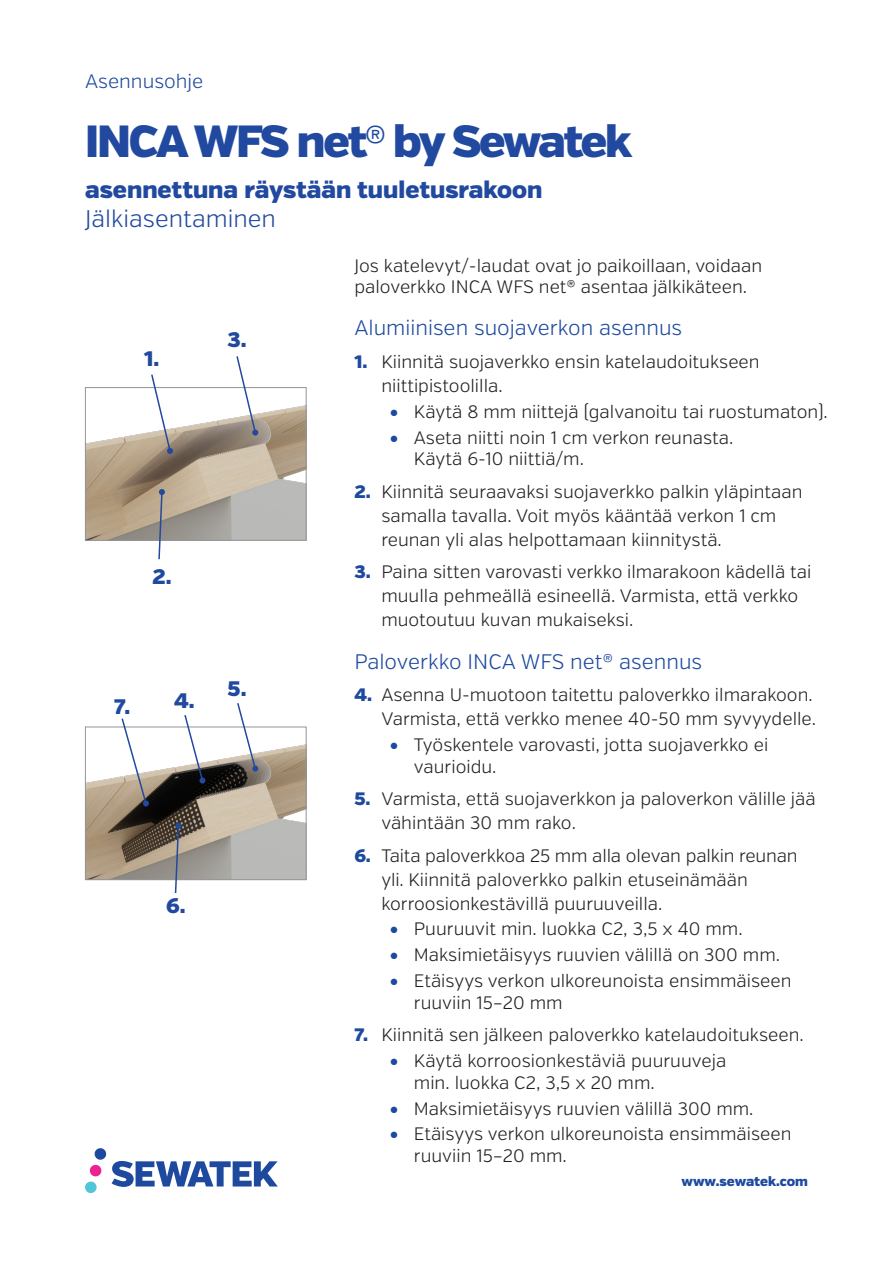
<style>
.page{position:relative;width:893px;height:1263px;background:#fff}
.page>*{position:absolute;margin:0;border:0;box-sizing:border-box;transform-origin:0 0}
.Pääotsikko{font:900 45px "Verb";letter-spacing:-.055em;color:#21499f}
.Pääotsikon_alarivi{font:900 24px/28.8px "Verb";color:#21499f}
.Työvaiheotsikko{font:300 21px "Verb";color:#1d499f}
.Esitetekstin_otsikko{font:900 21px "Verb";color:#21499f}
.t1{font:300 19.5px "Verb";color:#1d499f}
.Esiteteksti{font:300 18px/24px "Verb";color:#231f20}
.t2{font:900 13.5px "Verb";color:#1d499f}
.s1{font-weight:300}
.s2{font-weight:900;color:#1d499f}
</style>
<div class="page">
<svg style="left:85px;top:1148px;width:193px;height:46px"></svg>
<img style="left:87px;top:405px;width:217px;height:133px">
<div style="left:85px;top:387px;width:221px;height:153px;border:1px solid #939598"></div>
<img style="left:87px;top:744px;width:217px;height:134px">
<div style="left:85px;top:727px;width:221px;height:153px;border:1px solid #939598"></div>
<svg style="left:236px;top:703px;width:22px;height:69px"></svg>
<svg style="left:183px;top:715px;width:22px;height:68px"></svg>
<svg style="left:120px;top:718px;width:29px;height:88px"></svg>
<svg style="left:158px;top:489px;width:7px;height:71px"></svg>
<svg style="left:174px;top:823px;width:7px;height:70px"></svg>
<svg style="left:150px;top:374px;width:23px;height:80px"></svg>
<svg style="left:235px;top:356px;width:23px;height:80px"></svg>
<p class="t1" style="left:85px;top:69px;width:120px">Asennusohje</p>
<p class="Pääotsikko" style="left:85px;top:113px;width:548px">INCA WFS net® by Sewatek</p>
<p class="Pääotsikon_alarivi" style="left:85px;top:176px;width:459px">asennettuna räystään tuuletusrakoon<br><span class="s1">Jälkiasentaminen</span></p>
<p class="Esiteteksti" style="left:354px;top:255px;width:409px;line-height:21.6px">Jos katelevyt/-laudat ovat jo paikoillaan, voidaan paloverkko INCA WFS net® asentaa jälkikäteen.</p>
<p class="Työvaiheotsikko" style="left:354px;top:316px;width:329px">Alumiinisen suojaverkon asennus</p>
<p class="Esiteteksti" style="left:381px;top:350px;width:380px;text-indent:-27px"><span class="s2">1.</span> Kiinnitä suojaverkko ensin katelaudoitukseen niittipistoolilla.</p>
<p class="Esiteteksti" style="left:390px;top:400px;width:439px"><span class="s2">•</span> Käytä 8 mm niittejä (galvanoitu tai ruostumaton).</p>
<p class="Esiteteksti" style="left:414px;top:427px;width:321px;line-height:21.6px;text-indent:-24px"><span class="s2">•</span> Aseta niitti noin 1 cm verkon reunasta.<br>Käytä 6-10 niittiä/m.</p>
<p class="Esiteteksti" style="left:381px;top:480px;width:423px;text-indent:-27px"><span class="s2">2.</span> Kiinnitä seuraavaksi suojaverkko palkin yläpintaan samalla tavalla. Voit myös kääntää verkon 1 cm reunan yli alas helpottamaan kiinnitystä.</p>
<p class="Esiteteksti" style="left:381px;top:560px;width:431px;text-indent:-27px"><span class="s2">3.</span> Paina sitten varovasti verkko ilmarakoon kädellä tai muulla pehmeällä esineellä. Varmista, että verkko muotoutuu kuvan mukaiseksi.</p>
<p class="Työvaiheotsikko" style="left:354px;top:649px;width:349px">Paloverkko INCA WFS net® asennus</p>
<p class="Esiteteksti" style="left:354px;top:683px;width:463px;text-align:right"><span class="s2">4.</span> Asenna U-muotoon taitettu paloverkko ilmarakoon.<br>Varmista, että verkko menee 40-50 mm syvyydelle.</p>
<p class="Esiteteksti" style="left:414px;top:734px;width:356px;line-height:21.6px;text-indent:-24px"><span class="s2">•</span> Työskentele varovasti, jotta suojaverkko ei vaurioidu.</p>
<p class="Esiteteksti" style="left:381px;top:787px;width:436px;text-indent:-27px"><span class="s2">5.</span> Varmista, että suojaverkkon ja paloverkon välille jää vähintään 30 mm rako.</p>
<p class="Esiteteksti" style="left:381px;top:843px;width:418px;text-indent:-27px"><span class="s2">6.</span> Taita paloverkkoa 25 mm alla olevan palkin reunan yli. Kiinnitä paloverkko palkin etuseinämään korroosionkestävillä puuruuveilla.</p>
<p class="Esiteteksti" style="left:390px;top:917px;width:354px"><span class="s2">•</span> Puuruuvit min. luokka C2, 3,5 x 40 mm.</p>
<p class="Esiteteksti" style="left:390px;top:943px;width:392px"><span class="s2">•</span> Maksimietäisyys ruuvien välillä on 300 mm.</p>
<p class="Esiteteksti" style="left:414px;top:970px;width:379px;line-height:21.6px;text-indent:-24px"><span class="s2">•</span> Etäisyys verkon ulkoreunoista ensimmäiseen ruuviin 15–20 mm</p>
<p class="Esiteteksti" style="left:354px;top:1023px;width:451px"><span class="s2">7.</span> Kiinnitä sen jälkeen paloverkko katelaudoitukseen.</p>
<p class="Esiteteksti" style="left:414px;top:1050px;width:314px;line-height:21.6px;text-indent:-24px"><span class="s2">•</span> Käytä korroosionkestäviä puuruuveja min. luokka C2, 3,5 x 20 mm.</p>
<p class="Esiteteksti" style="left:390px;top:1096px;width:365px"><span class="s2">•</span> Maksimietäisyys ruuvien välillä 300 mm.</p>
<p class="Esiteteksti" style="left:414px;top:1123px;width:379px;line-height:21.6px;text-indent:-24px"><span class="s2">•</span> Etäisyys verkon ulkoreunoista ensimmäiseen ruuviin 15–20 mm.</p>
<p class="Esitetekstin_otsikko" style="left:228px;top:327px;width:21px">3.</p>
<p class="Esitetekstin_otsikko" style="left:144px;top:345px;width:17px">1.</p>
<p class="Esitetekstin_otsikko" style="left:153px;top:563px;width:21px">2.</p>
<p class="Esitetekstin_otsikko" style="left:228px;top:676px;width:20px">5.</p>
<p class="Esitetekstin_otsikko" style="left:174px;top:688px;width:22px">4.</p>
<p class="Esitetekstin_otsikko" style="left:114px;top:694px;width:18px">7.</p>
<p class="Esitetekstin_otsikko" style="left:166px;top:893px;width:21px">6.</p>
<p class="t2" style="left:681px;top:1173px;width:128px">www.sewatek.com</p>
</div>
